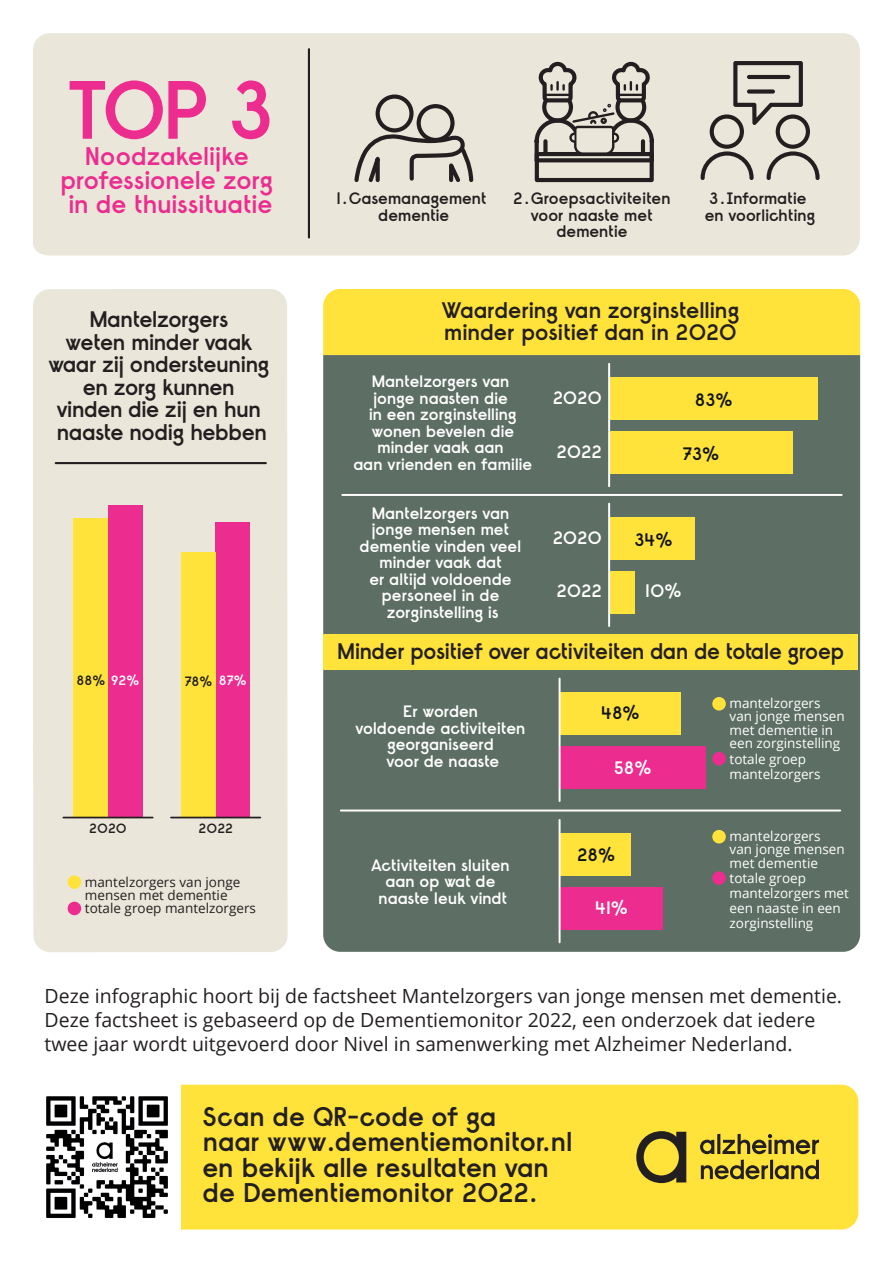
<style>
.page{position:relative;width:893px;height:1263px;background:#fff}
.page>*{position:absolute;margin:0;border:0;box-sizing:border-box;transform-origin:0 0}
.t1{font:600 82.5px "Raisonne AN";color:#ed2c8f}
.t2{font:600 27px/25.5px "Raisonne AN";letter-spacing:-.015em;color:#231f20}
.t3{font:600 25.5px/24px "Raisonne AN";letter-spacing:-.015em;color:#ed2c8f;text-align:center}
.t4{font:600 22.5px/22.5px "Raisonne AN";letter-spacing:-.03em;color:#231f20}
.t5{font:19.5px/24px "Open Sans";color:#231f20}
.t6{font:600 18px "Raisonne AN";letter-spacing:-.01em;color:#fff}
.t7{font:600 18px "Raisonne AN";color:#101315}
.t8{font:600 18px "Raisonne AN";color:#231f20}
.t9{font:600 16.5px/16.5px "Raisonne AN";letter-spacing:-.015em;color:#fff;text-align:center}
.t10{font:600 16.5px/16.5px "Raisonne AN";letter-spacing:-.015em;color:#231f20;text-align:center}
.t11{font:13.5px/13.5px "Open Sans";color:#fff}
.t12{font:13.5px/13.4px "Open Sans";color:#231f20}
.t13{font:600 13.5px "Raisonne AN";color:#231f20}
.s1{color:#fff}
</style>
<div class="page">
<div style="left:33px;top:289px;width:255px;height:663px;background:#eae7da"></div>
<div style="left:33px;top:33px;width:827px;height:223px;background:#eae7da"></div>
<hr style="left:308px;top:49px;width:2px;height:189px;background:#231f20">
<hr style="left:56px;top:462px;width:210px;height:2px;background:#231f20">
<div style="left:376px;top:94px;width:38px;height:38px;border:4px solid #231f20;border-radius:50%"></div>
<div style="left:417px;top:104px;width:38px;height:38px;border:4px solid #231f20;border-radius:50%"></div>
<svg style="left:352px;top:131px;width:123px;height:55px;background:#bfbcb2"></svg>
<div style="left:535px;top:152px;width:119px;height:30px;background:#eae7da;border:4px solid #231f20"></div>
<svg style="left:532px;top:60px;width:124px;height:104px;background:#b6b2a9"></svg>
<svg style="left:537px;top:158px;width:115px;height:4px"></svg>
<div style="left:323px;top:355px;width:537px;height:597px;background:#5d6e65"></div>
<svg style="left:701px;top:61px;width:119px;height:119px;background:#c6c3b9"></svg>
<hr style="left:747px;top:75px;width:43px;height:4px;background:#231f20;border-radius:2px">
<div style="left:747px;top:89px;width:28px;height:5px;background:#231f20;border-radius:2px"></div>
<div style="left:323px;top:289px;width:537px;height:66px;background:#ffe23a"></div>
<div style="left:181px;top:1085px;width:677px;height:144px;background:#ffe23a"></div>
<img style="left:46px;top:1096px;width:122px;height:122px">
<svg style="left:700px;top:1134px;width:119px;height:45px;background:#b29e30"></svg>
<svg style="left:636px;top:1131px;width:50px;height:52px;background:#96852d"></svg>
<div style="left:712px;top:871px;width:14px;height:14px;background:#ed2c8f;border-radius:50%"></div>
<div style="left:712px;top:830px;width:14px;height:13px;background:#ffe23a;border-radius:50%"></div>
<div style="left:712px;top:752px;width:14px;height:13px;background:#ed2c8f;border-radius:50%"></div>
<div style="left:712px;top:697px;width:14px;height:13px;background:#ffe23a;border-radius:50%"></div>
<div style="left:610px;top:431px;width:182px;height:42px;background:#ffe23a"></div>
<div style="left:610px;top:377px;width:208px;height:42px;background:#ffe23a"></div>
<hr style="left:608px;top:364px;width:2px;height:122px;background:#fff">
<div style="left:610px;top:571px;width:25px;height:42px;background:#ffe23a"></div>
<div style="left:610px;top:517px;width:85px;height:42px;background:#ffe23a"></div>
<hr style="left:608px;top:504px;width:2px;height:122px;background:#fff">
<hr style="left:341px;top:809px;width:499px;height:2px;background:#fff">
<hr style="left:342px;top:494px;width:500px;height:2px;background:#fff">
<div style="left:68px;top:902px;width:13px;height:13px;background:#ed2c8f;border-radius:50%"></div>
<div style="left:68px;top:875px;width:13px;height:14px;background:#ffe23a;border-radius:50%"></div>
<div style="left:108px;top:505px;width:34px;height:313px;background:#ed2c8f"></div>
<div style="left:74px;top:518px;width:34px;height:300px;background:#ffe23a"></div>
<hr style="left:63px;top:817px;width:90px;height:1px;background:#231f20">
<div style="left:216px;top:522px;width:34px;height:296px;background:#ed2c8f"></div>
<div style="left:182px;top:553px;width:34px;height:265px;background:#ffe23a"></div>
<hr style="left:171px;top:817px;width:89px;height:1px;background:#231f20">
<div style="left:323px;top:635px;width:535px;height:35px;background:#ffe23a"></div>
<div style="left:560px;top:746px;width:145px;height:42px;background:#ed2c8f"></div>
<div style="left:560px;top:692px;width:120px;height:42px;background:#ffe23a"></div>
<hr style="left:559px;top:679px;width:2px;height:122px;background:#fff">
<div style="left:560px;top:887px;width:103px;height:43px;background:#ed2c8f"></div>
<div style="left:560px;top:833px;width:70px;height:42px;background:#ffe23a"></div>
<hr style="left:559px;top:820px;width:2px;height:122px;background:#fff">
<h1 class="t1" style="left:68px;top:57px;width:207px">TOP 3</h1>
<h3 class="t3" style="left:60px;top:144px;width:215px">Noodzakelijke professionele zorg in de thuissituatie</h3>
<h3 class="t4" style="left:48px;top:308px;width:223px;text-align:center">Mantelzorgers<br>weten minder vaak waar zij ondersteuning en zorg kunnen vinden die zij en hun naaste nodig hebben</h3>
<p class="t13" style="left:77px;top:672px;width:64px">88% <span class="s1">92%</span></p>
<p class="t13" style="left:185px;top:672px;width:63px">78% <span class="s1">87%</span></p>
<p class="t13" style="left:89px;top:819px;width:39px">2020</p>
<p class="t13" style="left:199px;top:820px;width:36px">2022</p>
<p class="t12" style="left:85px;top:875px;width:173px">mantelzorgers van jonge mensen met dementie totale groep mantelzorgers</p>
<p class="t10" style="left:336px;top:190px;width:152px">1.Casemanagement dementie</p>
<p class="t10" style="left:513px;top:190px;width:159px">2.Groepsactiviteiten voor naaste met dementie</p>
<p class="t10" style="left:705px;top:190px;width:112px;text-align:left">3.Informatie en voorlichting</p>
<h3 class="t4" style="left:442px;top:298px;width:299px">Waardering van zorginstelling minder positief dan in 2020</h3>
<p class="t9" style="left:353px;top:373px;width:180px">Mantelzorgers van jonge naasten die<br>in een zorginstelling wonen bevelen die minder vaak aan<br>aan vrienden en familie</p>
<p class="t9" style="left:360px;top:504px;width:163px">Mantelzorgers van jonge mensen met dementie vinden veel minder vaak dat<br>er altijd voldoende personeel in de zorginstelling is</p>
<p class="t6" style="left:553px;top:387px;width:51px">2020</p>
<p class="t7" style="left:695px;top:388px;width:39px">83%</p>
<p class="t6" style="left:557px;top:440px;width:47px">2022</p>
<p class="t8" style="left:683px;top:440px;width:38px">73%</p>
<p class="t6" style="left:553px;top:526px;width:51px">2020</p>
<p class="t7" style="left:634px;top:528px;width:40px">34%</p>
<p class="t6" style="left:557px;top:579px;width:47px">2022</p>
<p class="t6" style="left:645px;top:579px;width:38px">10%</p>
<h3 class="t4" style="left:337px;top:639px;width:509px">Minder positief over activiteiten dan de totale groep</h3>
<p class="t9" style="left:356px;top:703px;width:171px">Er worden<br>voldoende activiteiten georganiseerd<br>voor de naaste</p>
<p class="t9" style="left:371px;top:856px;width:140px">Activiteiten sluiten aan op wat de naaste leuk vindt</p>
<p class="t7" style="left:601px;top:701px;width:40px">48%</p>
<p class="t6" style="left:614px;top:756px;width:39px">58%</p>
<p class="t7" style="left:577px;top:843px;width:40px">28%</p>
<p class="t6" style="left:595px;top:896px;width:34px">41%</p>
<p class="t11" style="left:730px;top:696px;width:117px">mantelzorgers van jonge mensen met dementie in een zorginstelling</p>
<p class="t11" style="left:730px;top:751px;width:93px;line-height:15px">totale groep mantelzorgers</p>
<p class="t11" style="left:730px;top:829px;width:117px">mantelzorgers van jonge mensen met dementie</p>
<p class="t11" style="left:730px;top:870px;width:121px;line-height:15px">totale groep mantelzorgers met een naaste in een zorginstelling</p>
<p class="t5" style="left:45px;top:984px;width:799px">Deze infographic hoort bij de factsheet Mantelzorgers van jonge mensen met dementie.<br>Deze factsheet is gebaseerd op de Dementiemonitor 2022, een onderzoek dat iedere twee jaar wordt uitgevoerd door Nivel in samenwerking met Alzheimer Nederland.</p>
<h2 class="t2" style="left:203px;top:1103px;width:372px">Scan de QR-code of ga<br>naar www.dementiemonitor.nl en bekijk alle resultaten van de Dementiemonitor 2022.</h2>
</div>
